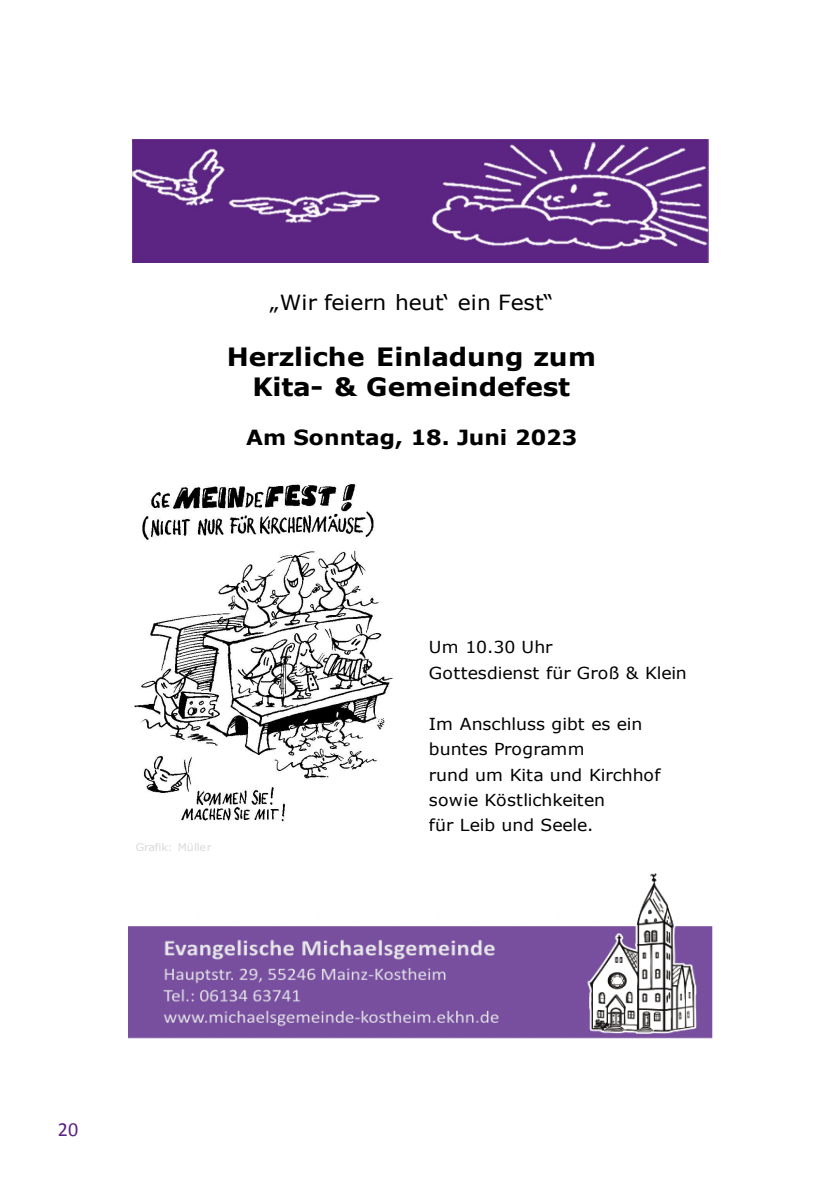
<style>
.page{position:relative;width:840px;height:1191px;background:#fff}
.page>*{position:absolute;margin:0;border:0;box-sizing:border-box;transform-origin:0 0}
.t1{font:700 25.2px/30.4px "Verdana";letter-spacing:-.005em;color:#000;text-align:center;scale:1.05 1}
.t2{font:20.8px "Verdana";letter-spacing:-.005em;color:#000;scale:1.05 1}
.t3{font:700 20.8px "Verdana";color:#000;scale:1.05 1}
.t4{font:20px "Calibri";color:#5a2182}
.t5{font:16.6px/25.4px "Verdana";color:#000;scale:1.05 1}
.t6{font:10.4px "Verdana";letter-spacing:-.02em;color:#d9d9d9;scale:1.05 1}
</style>
<div class="page">
<img style="left:132px;top:140px;width:575px;height:123px">
<img style="left:128px;top:873px;width:583px;height:166px">
<img style="left:134px;top:483px;width:259px;height:339px">
<p class="t2" style="left:269px;top:289px;width:272px">„Wir feiern heut‘ ein Fest“</p>
<h1 class="t1" style="left:227px;top:340px;width:353px">Herzliche Einladung zum<br>Kita- &amp; Gemeindefest</h1>
<p class="t3" style="left:246px;top:424px;width:317px">Am Sonntag, 18. Juni 2023</p>
<p class="t6" style="left:136px;top:841px;width:73px">Grafik: Müller</p>
<p class="t5" style="left:428px;top:633px;width:247px;line-height:26px">Um 10.30 Uhr<br>Gottesdienst für Groß &amp; Klein</p>
<p class="t5" style="left:428px;top:710px;width:222px">Im Anschluss gibt es ein buntes Programm<br>rund um Kita und Kirchhof sowie Köstlichkeiten<br>für Leib und Seele.</p>
<p class="t4" style="left:58px;top:1121px;width:22px">20</p>
</div>
